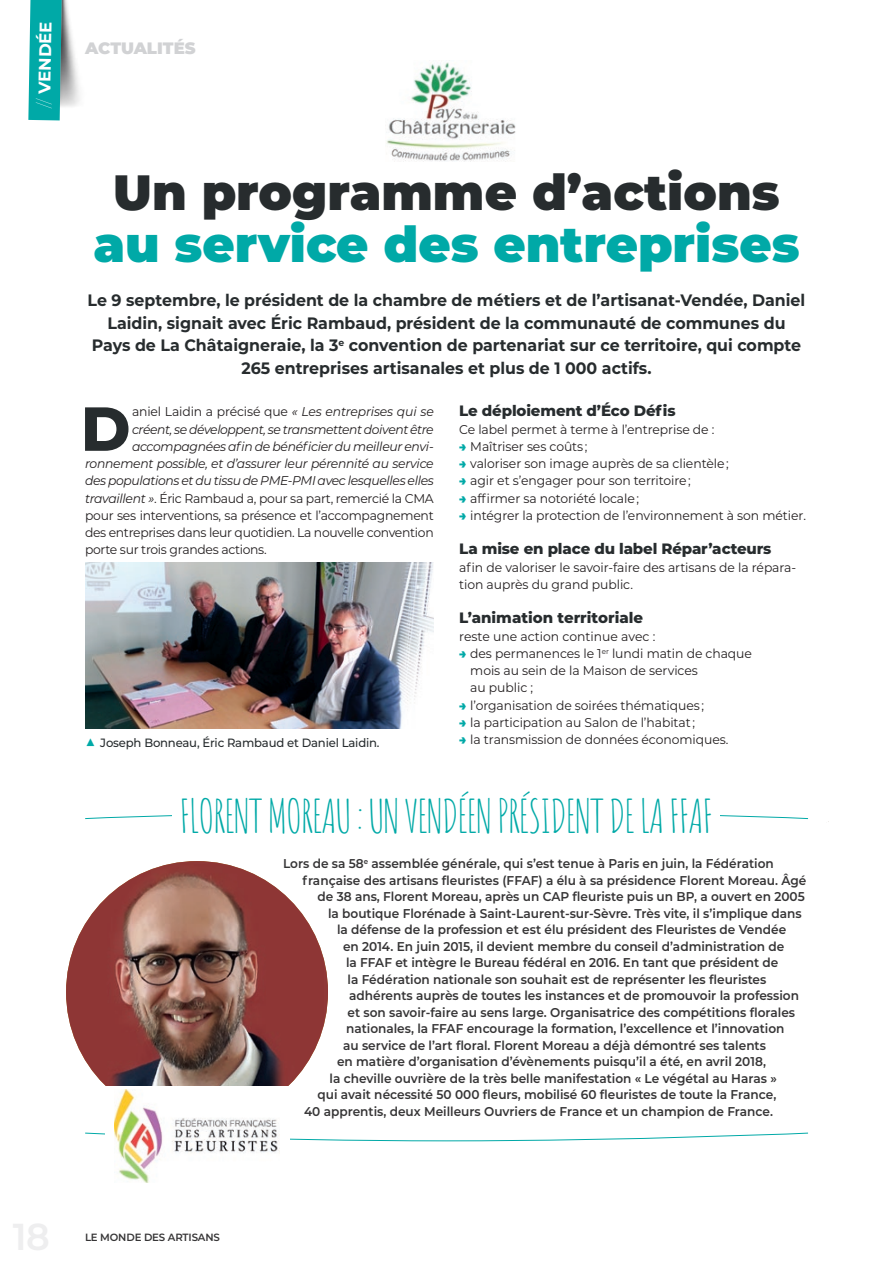
<style>
.page{position:relative;width:893px;height:1263px;background:#fff}
.page>*{position:absolute;margin:0;border:0;box-sizing:border-box;transform-origin:0 0}
.t1{font:800 62.1px "Montserrat";color:#272c2e}
.t2{font:900 49.5px "Montserrat";color:#00a9a7}
.t3{font:900 49.5px "Montserrat";color:#272c2e}
.t4{font:45px "Amatic SC";letter-spacing:-.04em;color:#00a9a7}
.t5{font:900 18px "Montserrat";color:#00a9a7}
.t6{font:700 16.95px "Montserrat";color:#fff}
.t7{font:700 16.5px/22.5px "Montserrat";color:#272c2e;text-align:center;scale:.96 1}
.t8{font:900 16.5px "Montserrat";color:#d1d2d4}
.t9{font:800 15px "Montserrat";letter-spacing:-.01em;color:#272c2e}
.t10{font:600 12.75px "Montserrat";color:#363536;scale:.95 1}
.t11{font:12.75px/17.2px "Montserrat";letter-spacing:-.005em;color:#231f20}
.t12{font:italic 12.75px "Montserrat";letter-spacing:-.03em;color:#231f20}
.t13{font:12.75px "Montserrat";letter-spacing:-.025em;color:#231f20}
.t14{font:500 12px "Montserrat";letter-spacing:-.015em;color:#272c2e}
.t15{font:600 10.5px "Montserrat";letter-spacing:-.015em;color:#363536}
.s1{font-weight:100}
.s2{font-style:italic}
.s3{font-weight:900;color:#00a9a7}
</style>
<div class="page">
<svg style="left:85px;top:815px;width:724px;height:4px"></svg>
<svg style="left:85px;top:1132px;width:723px;height:9px"></svg>
<div style="left:173px;top:788px;width:547px;height:43px;background:#fff"></div>
<img style="left:66px;top:861px;width:262px;height:262px;border-radius:131px">
<img style="left:85px;top:562px;width:349px;height:166px">
<img style="left:386px;top:62px;width:130px;height:99px">
<div style="left:105px;top:1087px;width:184px;height:96px;background:#fff"></div>
<img style="left:115px;top:1089px;width:165px;height:94px">
<div style="left:28px;top:0;width:32px;height:120px;background:#00a9a7"></div>
<img style="left:60px;top:0;width:20px;height:107px">
<h3 class="t6" style="left:32px;top:107px;width:88px;rotate:-89deg"><span class="s1">//</span> VENDÉE</h3>
<p class="t8" style="left:85px;top:36px;width:112px">ACTUALITÉS</p>
<h2 class="t3" style="left:113px;top:155px;width:668px">Un programme d’actions</h2>
<h2 class="t2" style="left:93px;top:208px;width:708px">au service des entreprises</h2>
<p class="t7" style="left:88px;top:288px;width:749px">Le 9 septembre, le président de la chambre de métiers et de l’artisanat-Vendée, Daniel Laidin, signait avec Éric Rambaud, président de la communauté de communes du Pays de La Châtaigneraie, la 3<sup>e</sup> convention de partenariat sur ce territoire, qui compte 265 entreprises artisanales et plus de 1 000 actifs.</p>
<h1 class="t1" style="left:81px;top:383px;width:51px">D</h1>
<p class="t11" style="left:132px;top:403px;width:303px">aniel Laidin a précisé que <span class="s2">« Les entreprises qui se</span></p>
<p class="t12" style="left:132px;top:420px;width:303px">créent, se développent, se transmettent doivent être</p>
<p class="t12" style="left:132px;top:437px;width:303px">accompagnées afin de bénéficier du meilleur envi-</p>
<p class="t12" style="left:85px;top:455px;width:350px">ronnement possible, et d’assurer leur pérennité au service</p>
<p class="t12" style="left:85px;top:472px;width:350px">des populations et du tissu de PME-PMI avec lesquelles elles</p>
<p class="t13" style="left:85px;top:489px;width:350px"><span class="s2">travaillent »</span>. Éric Rambaud a, pour sa part, remercié la CMA</p>
<p class="t11" style="left:85px;top:506px;width:350px">pour ses interventions, sa présence et l’accompagnement</p>
<p class="t13" style="left:85px;top:524px;width:350px">des entreprises dans leur quotidien. La nouvelle convention</p>
<p class="t13" style="left:85px;top:541px;width:183px">porte sur trois grandes actions.</p>
<p class="t9" style="left:459px;top:400px;width:218px">Le déploiement d’Éco Défis</p>
<p class="t11" style="left:459px;top:420px;width:257px">Ce label permet à terme à l’entreprise de :</p>
<p class="t11" style="left:459px;top:437px;width:130px"><span class="s3">→</span> Maîtriser ses coûts ;</p>
<p class="t11" style="left:459px;top:454px;width:271px"><span class="s3">→</span> valoriser son image auprès de sa clientèle ;</p>
<p class="t11" style="left:459px;top:472px;width:233px"><span class="s3">→</span> agir et s’engager pour son territoire ;</p>
<p class="t11" style="left:459px;top:489px;width:181px"><span class="s3">→</span> affirmer sa notoriété locale ;</p>
<p class="t11" style="left:459px;top:506px;width:348px"><span class="s3">→</span> intégrer la protection de l’environnement à son métier.</p>
<p class="t9" style="left:459px;top:538px;width:314px">La mise en place du label Répar’acteurs</p>
<p class="t11" style="left:459px;top:558px;width:338px">afin de valoriser le savoir-faire des artisans de la répara&shy;tion auprès du grand public.</p>
<p class="t9" style="left:459px;top:607px;width:185px">L’animation territoriale</p>
<p class="t11" style="left:459px;top:627px;width:198px">reste une action continue avec :</p>
<p class="t11" style="left:470px;top:644px;width:283px;text-indent:-11px"><span class="s3">→</span> des permanences le 1<sup>er</sup> lundi matin de chaque mois au sein de la Maison de services<br>au public ;</p>
<p class="t11" style="left:459px;top:696px;width:246px"><span class="s3">→</span> l’organisation de soirées thématiques ;</p>
<p class="t11" style="left:459px;top:713px;width:237px"><span class="s3">→</span> la participation au Salon de l’habitat ;</p>
<h3 class="t5" style="left:85px;top:727px;width:12px">▲</h3>
<p class="t11" style="left:459px;top:730px;width:271px"><span class="s3">→</span> la transmission de données économiques.</p>
<p class="t14" style="left:100px;top:735px;width:281px">Joseph Bonneau, Éric Rambaud et Daniel Laidin.</p>
<h3 class="t4" style="left:179px;top:784px;width:536px">FLORENT MOREAU: UN VENDÉEN PRÉSIDENT DE LA FFAF</h3>
<p class="t10" style="left:283px;top:855px;width:518px">Lors de sa 58<sup>e</sup> assemblée générale, qui s’est tenue à Paris en juin, la Fédération</p>
<p class="t10" style="left:303px;top:871px;width:532px">française des artisans fleuristes (FFAF) a élu à sa présidence Florent Moreau. Âgé</p>
<p class="t10" style="left:318px;top:888px;width:514px">de 38 ans, Florent Moreau, après un CAP fleuriste puis un BP, a ouvert en 2005</p>
<p class="t10" style="left:328px;top:904px;width:500px">la boutique Florénade à Saint-Laurent-sur-Sèvre. Très vite, il s’implique dans</p>
<p class="t10" style="left:337px;top:921px;width:474px">la défense de la profession et est élu président des Fleuristes de Vendée</p>
<p class="t10" style="left:343px;top:937px;width:466px">en 2014. En juin 2015, il devient membre du conseil d’administration de</p>
<p class="t10" style="left:346px;top:954px;width:457px">la FFAF et intègre le Bureau fédéral en 2016. En tant que président de</p>
<p class="t10" style="left:348px;top:970px;width:442px">la Fédération nationale son souhait est de représenter les fleuristes</p>
<p class="t10" style="left:349px;top:987px;width:475px">adhérents auprès de toutes les instances et de promouvoir la profession</p>
<p class="t10" style="left:348px;top:1003px;width:473px">et son savoir-faire au sens large. Organisatrice des compétitions florales</p>
<p class="t10" style="left:346px;top:1020px;width:463px">nationales, la FFAF encourage la formation, l’excellence et l’innovation</p>
<p class="t10" style="left:343px;top:1036px;width:447px">au service de l’art floral. Florent Moreau a déjà démontré ses talents</p>
<p class="t10" style="left:337px;top:1053px;width:453px">en matière d’organisation d’évènements puisqu’il a été, en avril 2018,</p>
<p class="t10" style="left:330px;top:1069px;width:472px">la cheville ouvrière de la très belle manifestation « Le végétal au Haras »</p>
<p class="t10" style="left:318px;top:1086px;width:484px">qui avait nécessité 50 000 fleurs, mobilisé 60 fleuristes de toute la France,</p>
<p class="t10" style="left:304px;top:1102px;width:495px">40 apprentis, deux Meilleurs Ouvriers de France et un champion de France.</p>
<p class="t15" style="left:85px;top:1229px;width:136px">LE MONDE DES ARTISANS</p>
</div>
